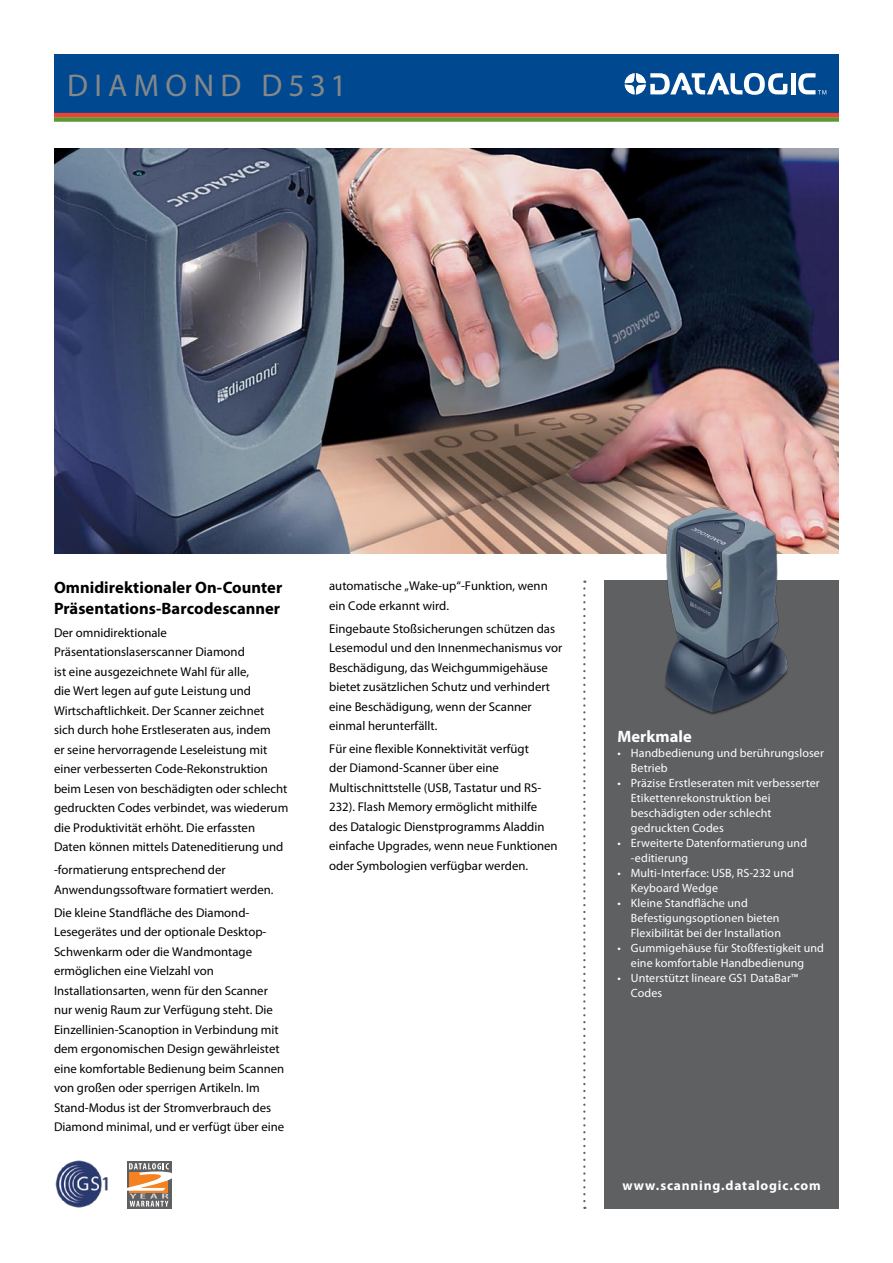
<style>
.page{position:relative;width:893px;height:1263px;background:#fff}
.page>*{position:absolute;margin:0;border:0;box-sizing:border-box;transform-origin:0 0}
.t1{font:31.5px "Myriad Pro";letter-spacing:.195em;color:#858789}
.t2{font:700 16.5px/21px "Myriad Pro";letter-spacing:.005em;color:#000}
.t3{font:700 16.5px "Myriad Pro";color:#fff}
.t4{font:700 13.5px "Myriad Pro";letter-spacing:.06em;color:#fff}
.t5{font:12.75px/19.5px "Myriad Pro";color:#000}
.t6{font:12px/15px "Myriad Pro";letter-spacing:.01em;color:#fff}
</style>
<div class="page">
<div style="left:604px;top:580px;width:235px;height:629px;background:#5f6062"></div>
<svg style="left:583px;top:581px;width:2px;height:628px"></svg>
<div style="left:54px;top:54px;width:785px;height:59px;background:#004990"></div>
<hr style="left:54px;top:113px;width:785px;height:4px;background:#ef4135">
<div style="left:54px;top:117px;width:785px;height:5px;background:#5d9732"></div>
<hr style="left:791px;top:73px;width:4px;height:21px;background:#fff">
<svg style="left:625px;top:73px;width:162px;height:22px"></svg>
<svg style="left:798px;top:73px;width:28px;height:21px"></svg>
<img style="left:54px;top:149px;width:785px;height:404px">
<img style="left:55px;top:1160px;width:53px;height:48px">
<div style="left:127px;top:1161px;width:44px;height:48px;background:linear-gradient(to right,#5f6062,#5f6062)"></div>
<svg style="left:127px;top:1163px;width:45px;height:43px"></svg>
<img style="left:617px;top:502px;width:216px;height:213px">
<h1 class="t1" style="left:67px;top:66px;width:49px">Diam</h1>
<h1 class="t1" style="left:165px;top:66px;width:183px">ond D531</h1>
<p class="t2" style="left:54px;top:576px;width:230px">Omnidirektionaler On-Counter<br>Präsentations-Barcodescanner</p>
<p class="t5" style="left:54px;top:623px;width:236px">Der omnidirektionale Präsentationslaserscanner Diamond<br>ist eine ausgezeichnete Wahl für alle,<br>die Wert legen auf gute Leistung und Wirtschaftlichkeit. Der Scanner zeichnet sich durch hohe Erstleseraten aus, indem<br>er seine hervorragende Leseleistung mit einer verbesserten Code-Rekonstruktion beim Lesen von beschädigten oder schlecht gedruckten Codes verbindet, was wiederum die Produktivität erhöht. Die erfassten Daten können mittels Dateneditierung und</p>
<p class="t5" style="left:54px;top:860px;width:221px">-formatierung entsprechend der<br>Anwendungssoftware formatiert werden.</p>
<p class="t5" style="left:54px;top:902px;width:232px">Die kleine Standfläche des Diamond-Lesegerätes und der optionale Desktop-Schwenkarm oder die Wandmontage ermöglichen eine Vielzahl von Installationsarten, wenn für den Scanner nur wenig Raum zur Verfügung steht. Die Einzellinien-Scanoption in Verbindung mit dem ergonomischen Design gewährleistet eine komfortable Bedienung beim Scannen von großen oder sperrigen Artikeln. Im Stand-Modus ist der Stromverbrauch des Diamond minimal, und er verfügt über eine</p>
<p class="t5" style="left:329px;top:576px;width:220px">automatische „Wake-up“-Funktion, wenn ein Code erkannt wird.</p>
<p class="t5" style="left:329px;top:618px;width:235px">Eingebaute Stoßsicherungen schützen das Lesemodul und den Innenmechanismus vor Beschädigung, das Weichgummigehäuse bietet zusätzlichen Schutz und verhindert eine Beschädigung, wenn der Scanner einmal herunterfällt.</p>
<p class="t5" style="left:329px;top:739px;width:230px">Für eine flexible Konnektivität verfügt<br>der Diamond-Scanner über eine Multischnittstelle (USB, Tastatur und RS-232). Flash Memory ermöglicht mithilfe des Datalogic Dienstprogramms Aladdin einfache Upgrades, wenn neue Funktionen oder Symbologien verfügbar werden.</p>
<p class="t3" style="left:617px;top:726px;width:76px">Merkmale</p>
<p class="t6" style="left:631px;top:745px;width:195px;text-indent:-14px">• Handbedienung und berührungsloser<br>Betrieb</p>
<p class="t6" style="left:631px;top:775px;width:190px;text-indent:-14px">• Präzise Erstleseraten mit verbesserter<br>Etikettenrekonstruktion bei beschädigten oder schlecht gedruckten Codes</p>
<p class="t6" style="left:631px;top:835px;width:178px;text-indent:-14px">• Erweiterte Datenformatierung und -editierung</p>
<p class="t6" style="left:631px;top:865px;width:165px;text-indent:-14px">• Multi-Interface: USB, RS-232 und<br>Keyboard Wedge</p>
<p class="t6" style="left:631px;top:895px;width:152px;text-indent:-14px">• Kleine Standfläche und<br>Befestigungsoptionen bieten<br>Flexibilität bei der Installation</p>
<p class="t6" style="left:617px;top:940px;width:208px;text-align:center">• Gummigehäuse für Stoßfestigkeit und eine komfortable Handbedienung</p>
<p class="t6" style="left:631px;top:970px;width:169px;text-indent:-14px">• Unterstützt lineare GS1 DataBar™<br>Codes</p>
<p class="t4" style="left:622px;top:1177px;width:200px">www.scanning.datalogic.com</p>
</div>
